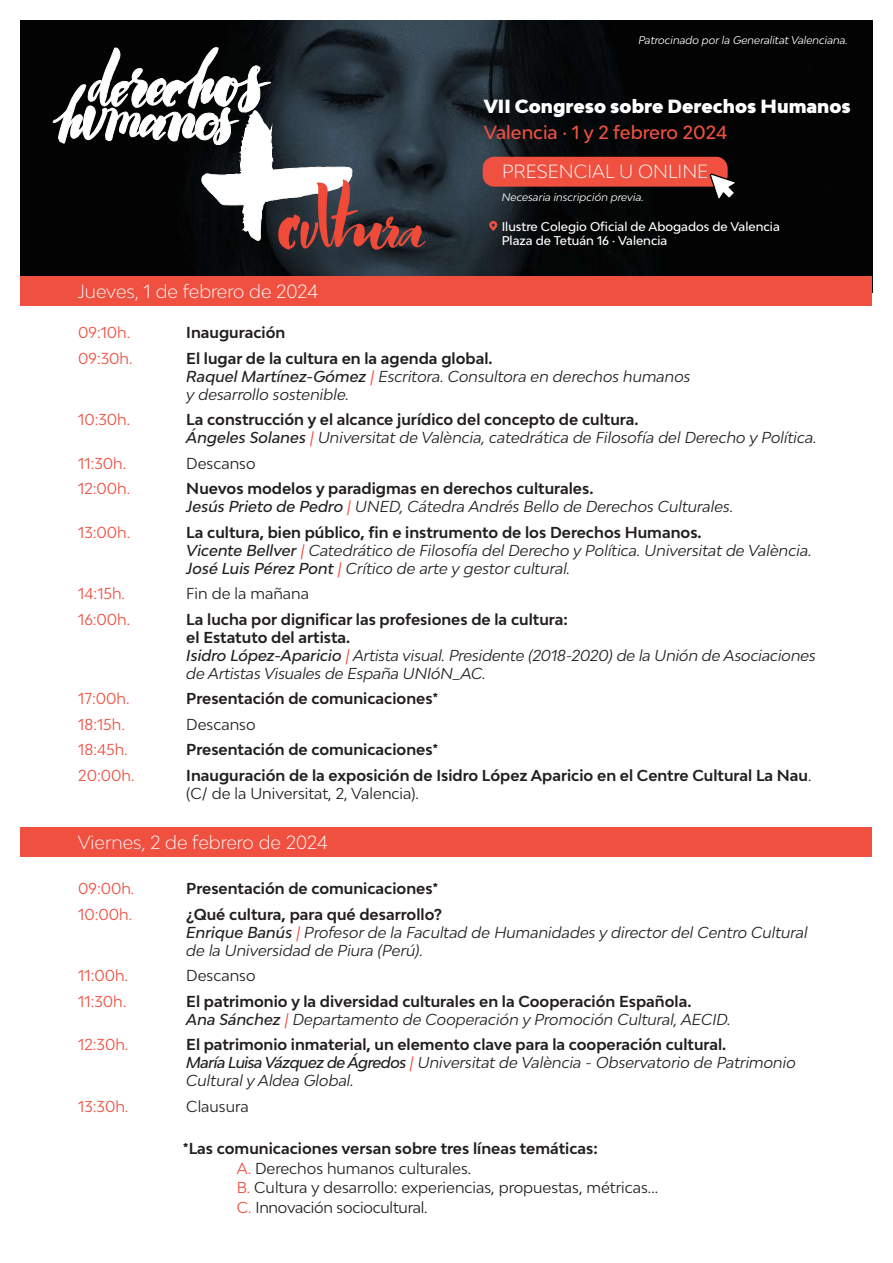
<style>
.page{position:relative;width:893px;height:1263px;background:#fff}
.page>*{position:absolute;margin:0;border:0;box-sizing:border-box;transform-origin:0 0}
.t1{font:300 18px "Bw Modelica";color:#fff}
.t2{font:900 18px "Bw Modelica";color:#fff}
.t3{font:500 18px "Bw Modelica";color:#ef5040}
.t4{font:italic 15px/18px "Bw Modelica";color:#231f20}
.t5{font:700 15px/18px "Bw Modelica";color:#231f20}
.t6{font:15px/19.5px "Bw Modelica";color:#231f20}
.t7{font:15px "Bw Modelica";color:#ef5040}
.t8{font:500 12px/14.4px "Bw Modelica";color:#fff}
.t9{font:italic 10.5px "Bw Modelica";color:#fff}
.s1{font-weight:700;font-style:normal}
.s2{font-weight:500}
.s3{color:#ef5040}
.s4{font-weight:500;font-style:italic}
.s5{font-weight:400;font-style:italic;color:#ef5040}
.s6{font-weight:400;font-style:italic}
.s7{font-weight:400}
.s8{font-weight:700}
</style>
<div class="page">
<img style="left:21px;top:21px;width:851px;height:255px">
<div style="left:21px;top:276px;width:851px;height:30px;background:#ef5040"></div>
<div style="left:483px;top:157px;width:245px;height:30px;background:#ef5040;border-radius:12px"></div>
<div style="left:21px;top:827px;width:851px;height:30px;background:#ef5040"></div>
<svg style="left:53px;top:47px;width:373px;height:203px"></svg>
<svg style="left:709px;top:172px;width:28px;height:29px"></svg>
<svg style="left:489px;top:221px;width:8px;height:10px"></svg>
<p class="t9" style="left:638px;top:33px;width:211px">Patrocinado por la Generalitat Valenciana.</p>
<p class="t2" style="left:484px;top:94px;width:369px">VII Congreso sobre Derechos Humanos</p>
<p class="t3" style="left:484px;top:120px;width:245px">Valencia · 1 y 2 febrero 2024</p>
<p class="t1" style="left:502px;top:160px;width:208px">PRESENCIAL U ONLINE</p>
<p class="t9" style="left:502px;top:190px;width:144px">Necesaria inscripción previa.</p>
<p class="t1" style="left:78px;top:279px;width:242px">Jueves, 1 de febrero de 2024</p>
<p class="t8" style="left:502px;top:219px;width:280px">Ilustre Colegio Oficial de Abogados de Valencia<br>Plaza de Tetuán 16 · Valencia</p>
<p class="t7" style="left:78px;top:323px;width:53px">09:10h.</p>
<p class="t5" style="left:186px;top:323px;width:101px">Inauguración</p>
<p class="t7" style="left:78px;top:348px;width:56px">09:30h.</p>
<p class="t4" style="left:186px;top:349px;width:506px"><span class="s1">El lugar de la cultura en la agenda global.<br></span><span class="s2">Raquel Martínez-Gómez</span> <span class="s3">|</span> Escritora. Consultora en derechos humanos y desarrollo sostenible.</p>
<p class="t7" style="left:78px;top:410px;width:53px">10:30h.</p>
<p class="t4" style="left:186px;top:410px;width:632px"><span class="s1">La construcción y el alcance jurídico del concepto de cultura.<br></span><span class="s2">Ángeles Solanes</span> <span class="s3">|</span> Universitat de València, catedrática de Filosofía del Derecho y Política.</p>
<p class="t7" style="left:78px;top:453px;width:49px">11:30h.</p>
<p class="t6" style="left:186px;top:453px;width:71px">Descanso</p>
<p class="t7" style="left:78px;top:479px;width:53px">12:00h.</p>
<p class="t5" style="left:186px;top:479px;width:549px">Nuevos modelos y paradigmas en derechos culturales.<br><span class="s4">Jesús Prieto de Pedro</span> <span class="s5">|</span> <span class="s6">UNED, Cátedra Andrés Bello de Derechos Culturales.</span></p>
<p class="t7" style="left:78px;top:522px;width:53px">13:00h.</p>
<p class="t4" style="left:186px;top:523px;width:627px"><span class="s1">La cultura, bien público, fin e instrumento de los Derechos Humanos.<br></span><span class="s2">Vicente Bellver</span> <span class="s3">|</span> Catedrático de Filosofía del Derecho y Política. Universitat de València.<br><span class="s2">José Luis Pérez Pont</span> <span class="s3">|</span> Crítico de arte y gestor cultural.</p>
<p class="t7" style="left:78px;top:584px;width:48px">14:15h.</p>
<p class="t6" style="left:186px;top:584px;width:124px">Fin de la mañana</p>
<p class="t7" style="left:78px;top:609px;width:53px">16:00h.</p>
<p class="t4" style="left:186px;top:610px;width:631px"><span class="s1">La lucha por dignificar las profesiones de la cultura:<br>el Estatuto del artista.<br></span><span class="s2">Isidro López-Aparicio</span> <span class="s3">|</span> Artista visual. Presidente (2018-2020) de la Unión de Asociaciones de Artistas Visuales de España UNIóN_AC.</p>
<p class="t7" style="left:78px;top:689px;width:53px">17:00h.</p>
<p class="t5" style="left:186px;top:689px;width:254px">Presentación de comunicaciones*</p>
<p class="t7" style="left:78px;top:714px;width:48px">18:15h.</p>
<p class="t6" style="left:186px;top:714px;width:71px">Descanso</p>
<p class="t7" style="left:78px;top:740px;width:51px">18:45h.</p>
<p class="t5" style="left:186px;top:740px;width:254px">Presentación de comunicaciones*</p>
<p class="t7" style="left:78px;top:765px;width:58px">20:00h.</p>
<p class="t5" style="left:186px;top:766px;width:627px">Inauguración de la exposición de Isidro López Aparicio en el Centre Cultural La Nau<span class="s7">. (C/ de la Universitat, 2, Valencia).</span></p>
<p class="t1" style="left:78px;top:830px;width:252px">Viernes, 2 de febrero de 2024</p>
<p class="t7" style="left:78px;top:879px;width:58px">09:00h.</p>
<p class="t5" style="left:186px;top:879px;width:254px">Presentación de comunicaciones*</p>
<p class="t7" style="left:78px;top:904px;width:55px">10:00h.</p>
<p class="t4" style="left:186px;top:905px;width:623px"><span class="s1">¿Qué cultura, para qué desarrollo?<br></span><span class="s2">Enrique Banús</span> <span class="s3">|</span> Profesor de la Facultad de Humanidades y director del Centro Cultural de la Universidad de Piura (Perú).</p>
<p class="t7" style="left:78px;top:966px;width:51px">11:00h.</p>
<p class="t6" style="left:186px;top:966px;width:71px">Descanso</p>
<p class="t7" style="left:78px;top:991px;width:49px">11:30h.</p>
<p class="t5" style="left:186px;top:992px;width:546px">El patrimonio y la diversidad culturales en la Cooperación Española.<br><span class="s4">Ana Sánchez</span> <span class="s5">|</span> <span class="s6">Departamento de Cooperación y Promoción Cultural, AECID.</span></p>
<p class="t7" style="left:78px;top:1035px;width:52px">12:30h.</p>
<p class="t4" style="left:186px;top:1035px;width:611px"><span class="s1">El patrimonio inmaterial, un elemento clave para la cooperación cultural.<br></span><span class="s2">María Luisa Vázquez de Ágredos</span> <span class="s3">|</span> Universitat de València - Observatorio de Patrimonio<br>Cultural y Aldea Global.</p>
<p class="t7" style="left:78px;top:1096px;width:52px">13:30h.</p>
<p class="t6" style="left:186px;top:1096px;width:64px">Clausura</p>
<p class="t6" style="left:237px;top:1139px;width:423px;text-indent:-54px"><span class="s8">*Las comunicaciones versan sobre tres líneas temáticas:<br></span><span class="s3">A.</span> Derechos humanos culturales.<br><span class="s3">B.</span> Cultura y desarrollo: experiencias, propuestas, métricas...<br><span class="s3">C.</span> Innovación sociocultural.</p>
</div>
